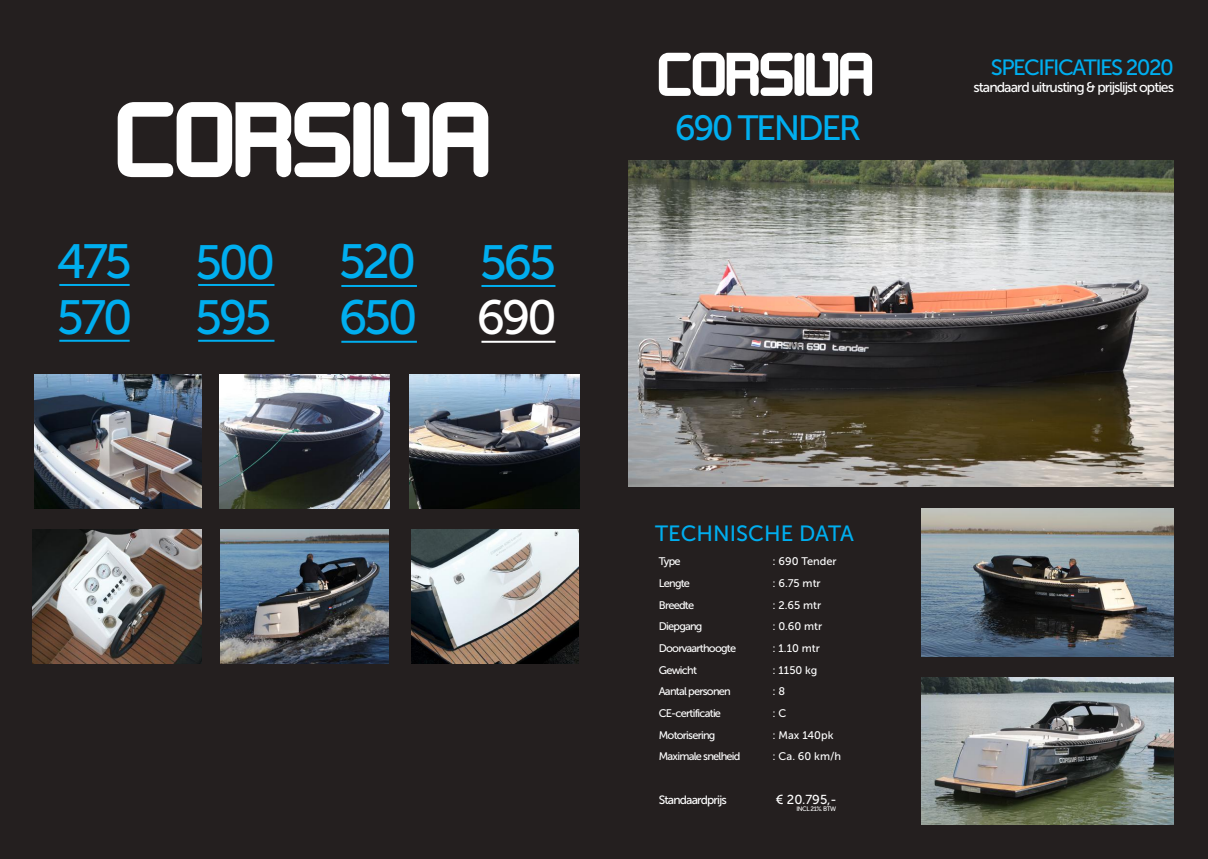
<style>
.page{position:relative;width:1208px;height:859px;background:#241f1f}
.page>*{position:absolute;margin:0;border:0;box-sizing:border-box;transform-origin:0 0}
.t1{font:48px "Museo Sans 500";letter-spacing:-.07em;color:#00aeef}
.t2{font:35px "Museo Sans 500";letter-spacing:-.07em;color:#00aeef}
.t3{font:22px "Museo Sans 500";letter-spacing:-.07em;color:#00aeef}
.t4{font:22px "Museo Sans 500";color:#00aeef}
.t5{font:14px "Museo Sans 500";letter-spacing:-.07em;color:#fff}
.t6{font:13px "Museo Sans 500";color:#fff}
.t7{font:12px "Museo Sans 500";letter-spacing:-.07em;color:#fff}
.t8{font:11px/21.7px "Museo Sans 500";letter-spacing:-.07em;color:#fff}
.t9{font:11px/21.7px "Museo Sans 500";color:#fff}
.t10{font:6.4px "Museo Sans 500";letter-spacing:-.07em;color:#fff}
.s1{color:#fff}
</style>
<div class="page">
<img style="left:628px;top:160px;width:546px;height:326px">
<img style="left:921px;top:509px;width:253px;height:147px">
<img style="left:921px;top:677px;width:253px;height:148px">
<img style="left:221px;top:529px;width:167px;height:134px">
<img style="left:33px;top:529px;width:168px;height:134px">
<img style="left:411px;top:529px;width:168px;height:134px">
<hr style="left:198px;top:284px;width:76px;height:2px;background:#00aeef">
<hr style="left:59px;top:284px;width:71px;height:2px;background:#00aeef">
<hr style="left:341px;top:285px;width:76px;height:2px;background:#00aeef">
<hr style="left:481px;top:285px;width:74px;height:2px;background:#00aeef">
<svg style="left:659px;top:53px;width:213px;height:43px"></svg>
<svg style="left:118px;top:102px;width:370px;height:75px"></svg>
<hr style="left:198px;top:340px;width:76px;height:2px;background:#00aeef">
<hr style="left:59px;top:340px;width:71px;height:2px;background:#00aeef">
<hr style="left:341px;top:341px;width:76px;height:2px;background:#00aeef">
<hr style="left:481px;top:341px;width:74px;height:2px;background:#fff">
<img style="left:220px;top:374px;width:169px;height:135px">
<img style="left:409px;top:374px;width:170px;height:135px">
<img style="left:34px;top:374px;width:167px;height:135px">
<h1 class="t1" style="left:57px;top:236px;width:76px">475</h1>
<h1 class="t1" style="left:195px;top:236px;width:82px">500</h1>
<h1 class="t1" style="left:339px;top:236px;width:79px">520</h1>
<h1 class="t1" style="left:480px;top:236px;width:78px">565</h1>
<h1 class="t1" style="left:57px;top:291px;width:77px">570</h1>
<h1 class="t1" style="left:195px;top:291px;width:78px">595</h1>
<h1 class="t1" style="left:339px;top:291px;width:220px">650 <span class="s1">690</span></h1>
<h2 class="t2" style="left:675px;top:109px;width:188px">690 TENDER</h2>
<h3 class="t4" style="left:655px;top:521px;width:200px">TECHNISCHE DATA</h3>
<p class="t8" style="left:659px;top:551px;width:83px">Type<br>Lengte<br>Breedte<br>Diepgang<br>Doorvaarthoogte<br>Gewicht<br>Aantal personen<br>CE-certificatie<br>Motorisering<br>Maximale snelheid</p>
<p class="t7" style="left:659px;top:793px;width:70px">Standaardprijs</p>
<p class="t9" style="left:772px;top:551px;width:70px">: 690 Tender : 6.75 mtr<br>: 2.65 mtr<br>: 0.60 mtr<br>: 1.10 mtr<br>: 1150 kg<br>: 8<br>: C<br>: Max 140pk<br>: Ca. 60 km/h</p>
<p class="t6" style="left:776px;top:792px;width:62px">€ 20.795,-</p>
<p class="t10" style="left:796px;top:805px;width:41px">INCL 21%. BTW</p>
<h3 class="t3" style="left:991px;top:56px;width:184px">SPECIFICATIES 2020</h3>
<p class="t5" style="left:973px;top:80px;width:202px">standaard uitrusting &amp; prijslijst opties</p>
</div>
